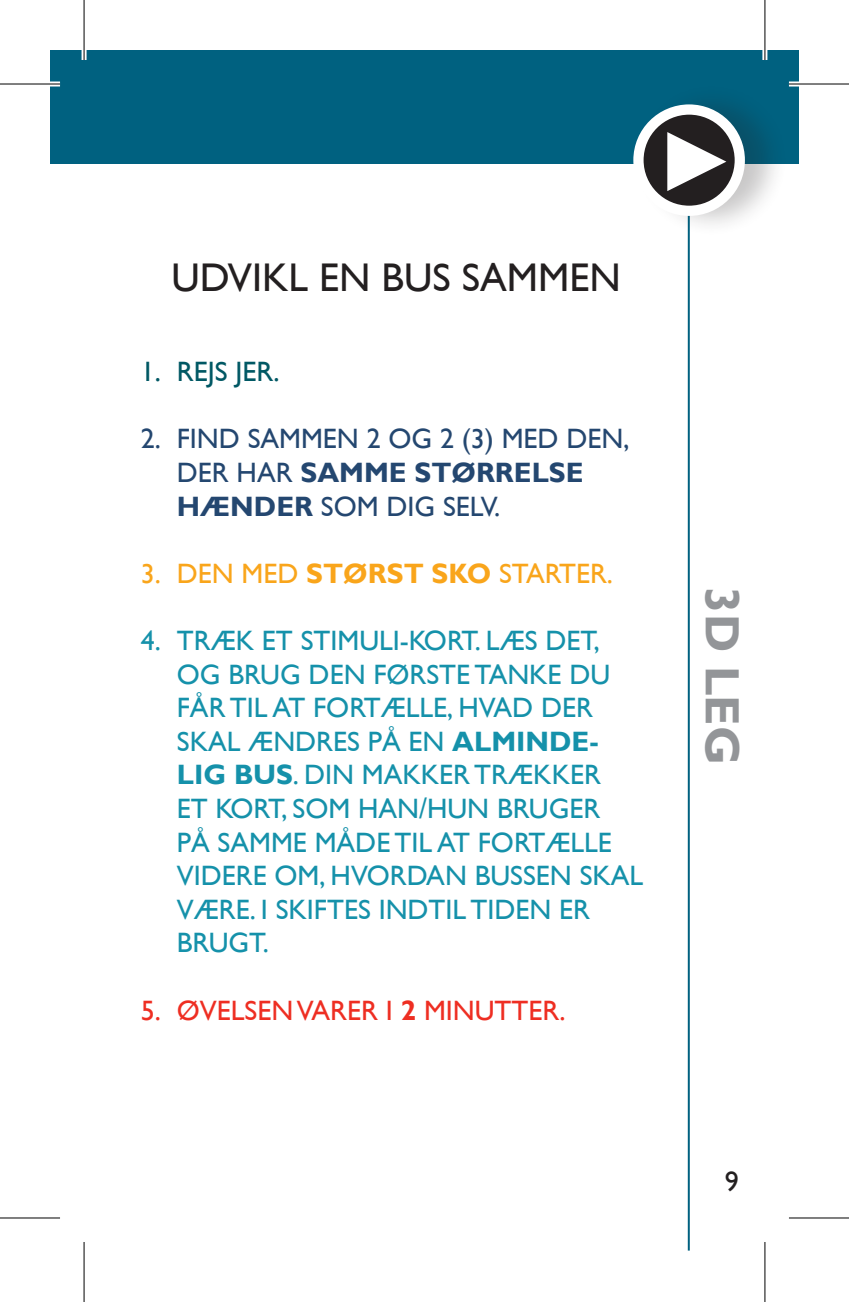
<style>
.page{position:relative;width:849px;height:1302px;background:#fff}
.page>*{position:absolute;margin:0;border:0;box-sizing:border-box;transform-origin:0 0}
.t1{font:700 48px "Gill Sans";color:#939598}
.t2{font:40px "Gill Sans";color:#231f20}
.t3{font:28px/33.6px "Gill Sans";color:#1591aa}
.t4{font:28px/33.6px "Gill Sans";color:#244770}
.t5{font:28px "Gill Sans";color:#f9a51b}
.t6{font:28px "Gill Sans";color:#ee2e22}
.t7{font:28px "Gill Sans";color:#005864}
.t8{font:28px "Gill Sans";color:#231f20}
.s1{font-weight:700}
</style>
<div class="page">
<div style="left:50px;top:50px;width:748px;height:113px;background:#006180"></div>
<hr style="left:687px;top:204px;width:2px;height:1046px;background:#006180">
<div style="left:634px;top:82px;width:164px;height:173px;background:#231f20;opacity:.25"></div>
<svg style="left:638px;top:110px;width:101px;height:101px;background:#524e4f"></svg>
<div style="left:633px;top:104px;width:111px;height:112px;border:10px solid #fff;border-radius:50%"></div>
<svg style="left:667px;top:132px;width:59px;height:59px"></svg>
<div style="left:0;top:82px;width:60px;height:5px;background:#fff"></div>
<div style="left:788px;top:82px;width:60px;height:5px;background:#fff"></div>
<hr style="left:82px;top:0;width:4px;height:60px;background:#fff">
<svg style="left:762px;top:0;width:5px;height:60px"></svg>
<svg style="left:765px;top:1242px;width:1px;height:60px"></svg>
<hr style="left:0;top:83px;width:60px;height:2px;background:#000">
<hr style="left:788px;top:83px;width:60px;height:2px;background:#000">
<hr style="left:0;top:1217px;width:60px;height:2px;background:#000">
<hr style="left:788px;top:1217px;width:60px;height:2px;background:#000">
<hr style="left:83px;top:0;width:2px;height:60px;background:#000">
<hr style="left:83px;top:1242px;width:2px;height:60px;background:#000">
<hr style="left:764px;top:0;width:1px;height:60px;background:#000">
<hr style="left:764px;top:1242px;width:1px;height:60px;background:#000">
<h2 class="t2" style="left:171px;top:254px;width:450px">UDVIKL EN BUS SAMMEN</h2>
<p class="t7" style="left:141px;top:355px;width:140px">1.REJS JER.</p>
<p class="t4" style="left:177px;top:422px;width:454px;text-indent:-36px">2. FIND SAMMEN 2 OG 2 (3) MED DEN,<br>DER HAR <span class="s1">SAMME STØRRELSE<br>HÆNDER</span> SOM DIG SELV.</p>
<p class="t5" style="left:141px;top:557px;width:473px">3.D EN MED <span class="s1">STØRST SKO</span> STARTER.</p>
<p class="t3" style="left:177px;top:623px;width:468px;text-indent:-36px">4.TRÆK ET STIMULI-KORT. LÆS DET,<br>OG BRUG DEN FØRSTE TANKE DU<br>FÅR TIL AT FORTÆLLE, HVAD DER<br>SKAL ÆNDRES PÅ EN <span class="s1">ALMINDE-<br>LIG BUS</span>. DIN MAKKER TRÆKKER<br>ET KORT, SOM HAN/HUN BRUGER<br>PÅ SAMME MÅDE TIL AT FORTÆLLE<br>VIDERE OM, HVORDAN BUSSEN SKAL<br>VÆRE. I SKIFTES INDTIL TIDEN ER<br>BRUGT.</p>
<p class="t6" style="left:141px;top:994px;width:426px">5. ØVELSEN VARER I <span class="s1">2</span> MINUTTER.</p>
<h1 class="t1" style="left:750px;top:587px;width:179px;rotate:90deg">3D LEG</h1>
<p class="t8" style="left:724px;top:1165px;width:15px">9</p>
</div>
